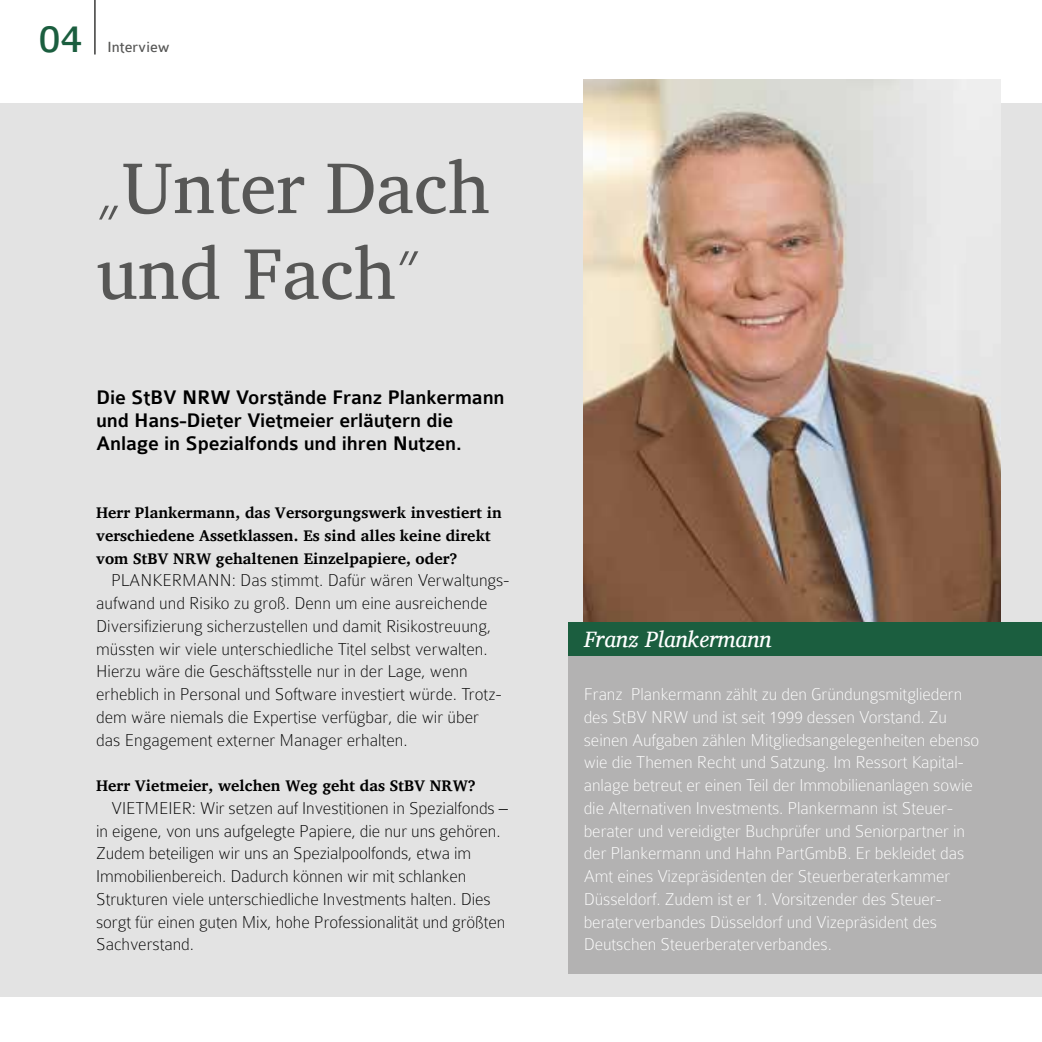
<style>
.page{position:relative;width:1042px;height:1042px;background:#fff}
.page>*{position:absolute;margin:0;border:0;box-sizing:border-box;transform-origin:0 0}
.t1{font:73.5px/85.8px "Charis SIL";color:#575756}
.t2{font:42px "Colaborate";color:#1b5e3f}
.t3{font:italic 22.75px "Charis SIL";color:#fff}
.t4{font:500 21px/22.8px "Colaborate";letter-spacing:-.01em;color:#000}
.t5{font:100 18.38px/22.8px "Colaborate";color:#000}
.t6{font:100 18.38px/22.8px "Colaborate";letter-spacing:-.005em;color:#fff}
.t7{font:700 15.75px/22.8px "Charis SIL";color:#000}
.t8{font:15.75px "Colaborate";color:#575756}
.s1{font-family:"Colaborate";font-weight:100}
</style>
<div class="page">
<div style="left:0;top:103px;width:1042px;height:893px;background:#e3e3e3"></div>
<img style="left:584px;top:79px;width:416px;height:543px">
<div style="left:568px;top:655px;width:474px;height:318px;background:#b3b2b2"></div>
<div style="left:568px;top:622px;width:474px;height:34px;background:#1b5e3f"></div>
<hr style="left:94px;top:0;width:2px;height:55px;background:#575756">
<h2 class="t2" style="left:39px;top:17px;width:45px">04</h2>
<p class="t8" style="left:108px;top:39px;width:64px">Interview</p>
<h1 class="t1" style="left:96px;top:145px;width:396px"><span class="s1">„</span>Unter Dach und Fach<span class="s1">”</span></h1>
<p class="t4" style="left:96px;top:387px;width:410px">Die StBV NRW Vorstände Franz Plankermann und Hans-Dieter Vietmeier erläutern die<br>Anlage in Spezialfonds und ihren Nutzen.</p>
<p class="t7" style="left:96px;top:501px;width:407px">Herr Plankermann, das Versorgungswerk investiert in verschiedene Assetklassen. Es sind alles keine direkt vom StBV NRW gehaltenen Einzelpapiere, oder?</p>
<p class="t5" style="left:96px;top:569px;width:415px;text-indent:15px">PLANKERMANN: Das stimmt. Dafür wären Verwaltungs&shy;aufwand und Risiko zu groß. Denn um eine ausreichende Diversifizierung sicherzustellen und damit Risikostreuung, müssten wir viele unterschiedliche Titel selbst verwalten.<br>Hierzu wäre die Geschäftsstelle nur in der Lage, wenn erheblich in Personal und Software investiert würde. Trotz&shy;dem wäre niemals die Expertise verfügbar, die wir über<br>das Engagement externer Manager erhalten.</p>
<p class="t7" style="left:96px;top:774px;width:381px">Herr Vietmeier, welchen Weg geht das StBV NRW?</p>
<p class="t5" style="left:96px;top:797px;width:413px;text-indent:15px">VIETMEIER: Wir setzen auf Investitionen in Spezialfonds – in eigene, von uns aufgelegte Papiere, die nur uns gehören.<br>Zudem beteiligen wir uns an Spezialpoolfonds, etwa im Immobilienbereich. Dadurch können wir mit schlanken Strukturen viele unterschiedliche Investments halten. Dies sorgt für einen guten Mix, hohe Professionalität und größten Sachverstand.</p>
<p class="t3" style="left:584px;top:625px;width:189px">Franz Plankermann</p>
<p class="t6" style="left:584px;top:683px;width:397px">Franz Plankermann zählt zu den Gründungsmitgliedern des StBV NRW und ist seit 1999 dessen Vorstand. Zu seinen Aufgaben zählen Mitgliedsangelegenheiten ebenso wie die Themen Recht und Satzung. Im Ressort Kapital&shy;anlage betreut er einen Teil der Immobilienanlagen sowie die Alternativen Investments. Plankermann ist Steuer&shy;berater und vereidigter Buchprüfer und Seniorpartner in der Plankermann und Hahn PartGmbB. Er bekleidet das Amt eines Vizepräsidenten der Steuerberaterkammer Düsseldorf. Zudem ist er 1. Vorsitzender des Steuer&shy;beraterverbandes Düsseldorf und Vizepräsident des Deutschen Steuerberaterverbandes.</p>
</div>
